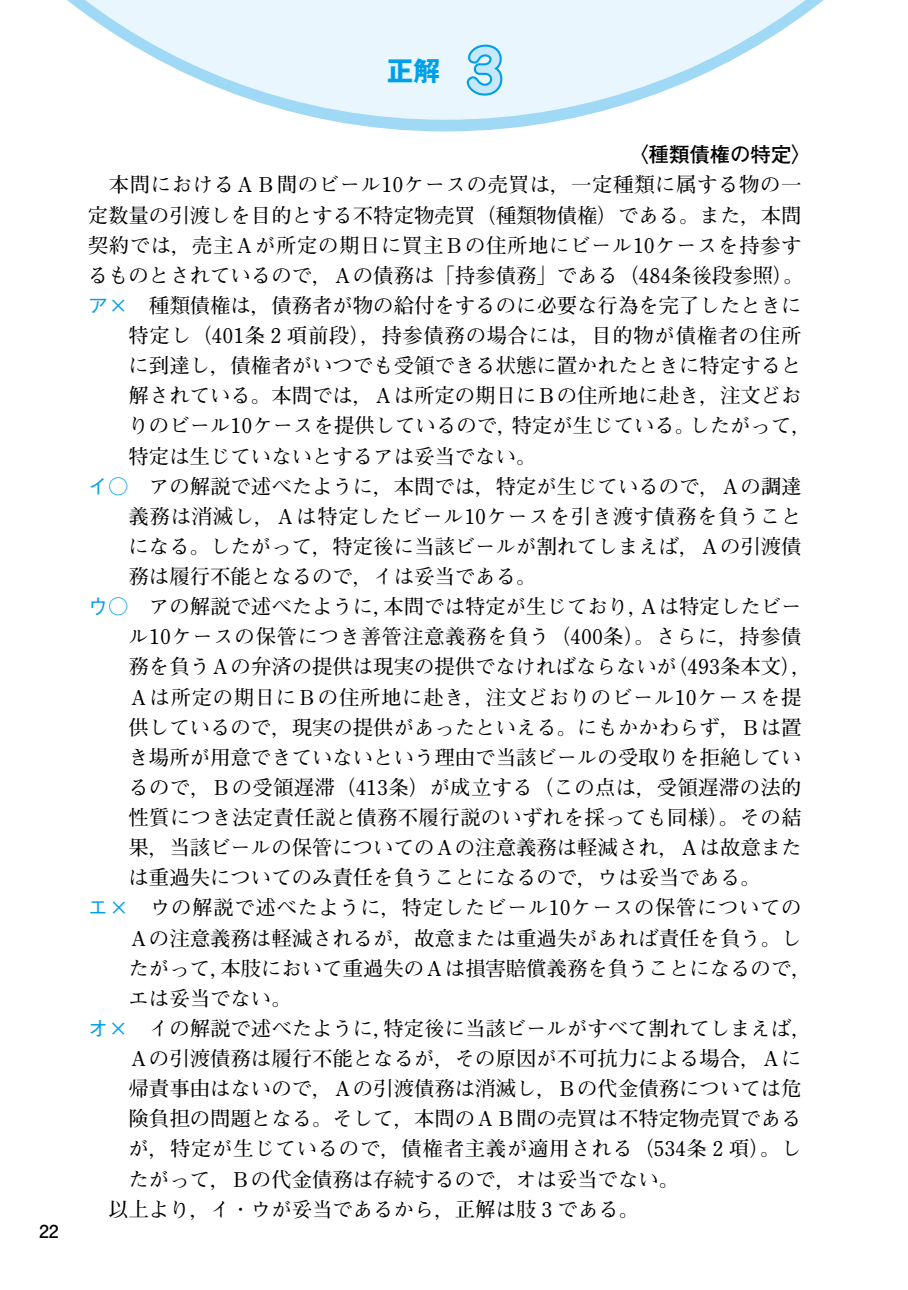
<style>
.page{position:relative;width:908px;height:1290px;background:#fff}
.page>*{position:absolute;margin:0;border:0;box-sizing:border-box;transform-origin:0 0}
.t1{font:700 26.5px "Gothic MB101 Pro";color:#00a0e9}
.t2{font:700 20.25px "Futo Min A101 Pro";color:#000}
.t3{font:700 20.25px "Futo Min A101 Pro";letter-spacing:.03em;color:#000}
.t4{font:700 20.25px "Futo Min A101 Pro";letter-spacing:.035em;color:#000}
.t5{font:700 20.25px "Futo Go B101 Pro";color:#000}
.t6{font:700 17.75px "Futo Go B101 Pro";color:#000}
.s1{font-family:"Jun 501 Pro";font-size:56.75px;color:#c7e8fa}
.s2{font-family:"Gothic BBB Pro";font-weight:500;color:#00a0e9}
</style>
<div class="page">
<svg style="left:328px;top:120px;width:234px;height:11px;fill:#9fd9f6"></svg>
<svg style="left:67px;top:0;width:757px;height:120px;fill:#eaf6fd"></svg>
<svg style="left:464px;top:42px;width:40px;height:56px;background:#8ad2f4"></svg>
<p class="t6" style="left:39px;top:1217px;width:21px">22</p>
<p class="t1" style="left:387px;top:49px;width:117px">正解　<span class="s1">3</span></p>
<p class="t5" style="left:628px;top:138px;width:185px">〈種類債権の特定〉</p>
<p class="t3" style="left:88px;top:169px;width:715px">　本問におけるＡＢ間のビール10ケースの売買は，一定種類に属する物の一</p>
<p class="t2" style="left:88px;top:199px;width:715px">定数量の引渡しを目的とする不特定物売買（種類物債権）である。また，本問</p>
<p class="t3" style="left:88px;top:229px;width:715px">契約では，売主Ａが所定の期日に買主Ｂの住所地にビール10ケースを持参す</p>
<p class="t2" style="left:88px;top:259px;width:717px">るものとされているので，Ａの債務は「持参債務」である（484条後段参照）。</p>
<p class="t2" style="left:88px;top:289px;width:715px"><span class="s2">ア×</span>　種類債権は，債務者が物の給付をするのに必要な行為を完了したときに</p>
<p class="t4" style="left:128px;top:320px;width:674px">特定し（401条 2 項前段），持参債務の場合には，目的物が債権者の住所</p>
<p class="t2" style="left:128px;top:350px;width:674px">に到達し，債権者がいつでも受領できる状態に置かれたときに特定すると</p>
<p class="t2" style="left:128px;top:380px;width:674px">解されている。本問では，Ａは所定の期日にＢの住所地に赴き，注文どお</p>
<p class="t2" style="left:128px;top:410px;width:684px">りのビール10ケースを提供しているので，特定が生じている。したがって，</p>
<p class="t2" style="left:128px;top:440px;width:409px">特定は生じていないとするアは妥当でない。</p>
<p class="t2" style="left:88px;top:470px;width:715px"><span class="s2">イ○</span>　アの解説で述べたように，本問では，特定が生じているので，Ａの調達</p>
<p class="t3" style="left:128px;top:500px;width:674px">義務は消滅し，Ａは特定したビール10ケースを引き渡す債務を負うこと</p>
<p class="t2" style="left:128px;top:530px;width:674px">になる。したがって，特定後に当該ビールが割れてしまえば，Ａの引渡債</p>
<p class="t2" style="left:128px;top:561px;width:409px">務は履行不能となるので，イは妥当である。</p>
<p class="t2" style="left:88px;top:591px;width:715px"><span class="s2">ウ○</span>　アの解説で述べたように，本問では特定が生じており，Ａは特定したビー</p>
<p class="t3" style="left:128px;top:621px;width:674px">ル10ケースの保管につき善管注意義務を負う（400条）。さらに，持参債</p>
<p class="t2" style="left:128px;top:651px;width:684px">務を負うＡの弁済の提供は現実の提供でなければならないが（493条本文），</p>
<p class="t3" style="left:128px;top:681px;width:674px">Ａは所定の期日にＢの住所地に赴き，注文どおりのビール10ケースを提</p>
<p class="t2" style="left:128px;top:711px;width:674px">供しているので，現実の提供があったといえる。にもかかわらず，Ｂは置</p>
<p class="t2" style="left:128px;top:741px;width:674px">き場所が用意できていないという理由で当該ビールの受取りを拒絶してい</p>
<p class="t2" style="left:128px;top:771px;width:674px">るので，Ｂの受領遅滞（413条）が成立する（この点は，受領遅滞の法的</p>
<p class="t2" style="left:128px;top:801px;width:674px">性質につき法定責任説と債務不履行説のいずれを採っても同様）。その結</p>
<p class="t2" style="left:128px;top:832px;width:674px">果，当該ビールの保管についてのＡの注意義務は軽減され，Ａは故意また</p>
<p class="t2" style="left:128px;top:862px;width:633px">は重過失についてのみ責任を負うことになるので，ウは妥当である。</p>
<p class="t3" style="left:88px;top:892px;width:715px"><span class="s2">エ×</span>　ウの解説で述べたように，特定したビール10ケースの保管についての</p>
<p class="t2" style="left:128px;top:922px;width:674px">Ａの注意義務は軽減されるが，故意または重過失があれば責任を負う。し</p>
<p class="t2" style="left:128px;top:952px;width:684px">たがって，本肢において重過失のＡは損害賠償義務を負うことになるので，</p>
<p class="t2" style="left:128px;top:982px;width:164px">エは妥当でない。</p>
<p class="t2" style="left:88px;top:1012px;width:725px"><span class="s2">オ×</span>　イの解説で述べたように，特定後に当該ビールがすべて割れてしまえば，</p>
<p class="t2" style="left:128px;top:1042px;width:674px">Ａの引渡債務は履行不能となるが，その原因が不可抗力による場合，Ａに</p>
<p class="t2" style="left:128px;top:1073px;width:674px">帰責事由はないので，Ａの引渡債務は消滅し，Ｂの代金債務については危</p>
<p class="t2" style="left:128px;top:1103px;width:674px">険負担の問題となる。そして，本問のＡＢ間の売買は不特定物売買である</p>
<p class="t4" style="left:128px;top:1133px;width:674px">が，特定が生じているので，債権者主義が適用される（534条 2 項）。し</p>
<p class="t2" style="left:128px;top:1163px;width:552px">たがって，Ｂの代金債務は存続するので，オは妥当でない。</p>
<p class="t2" style="left:88px;top:1193px;width:552px">　以上より，イ・ウが妥当であるから，正解は肢 3 である。</p>
</div>
